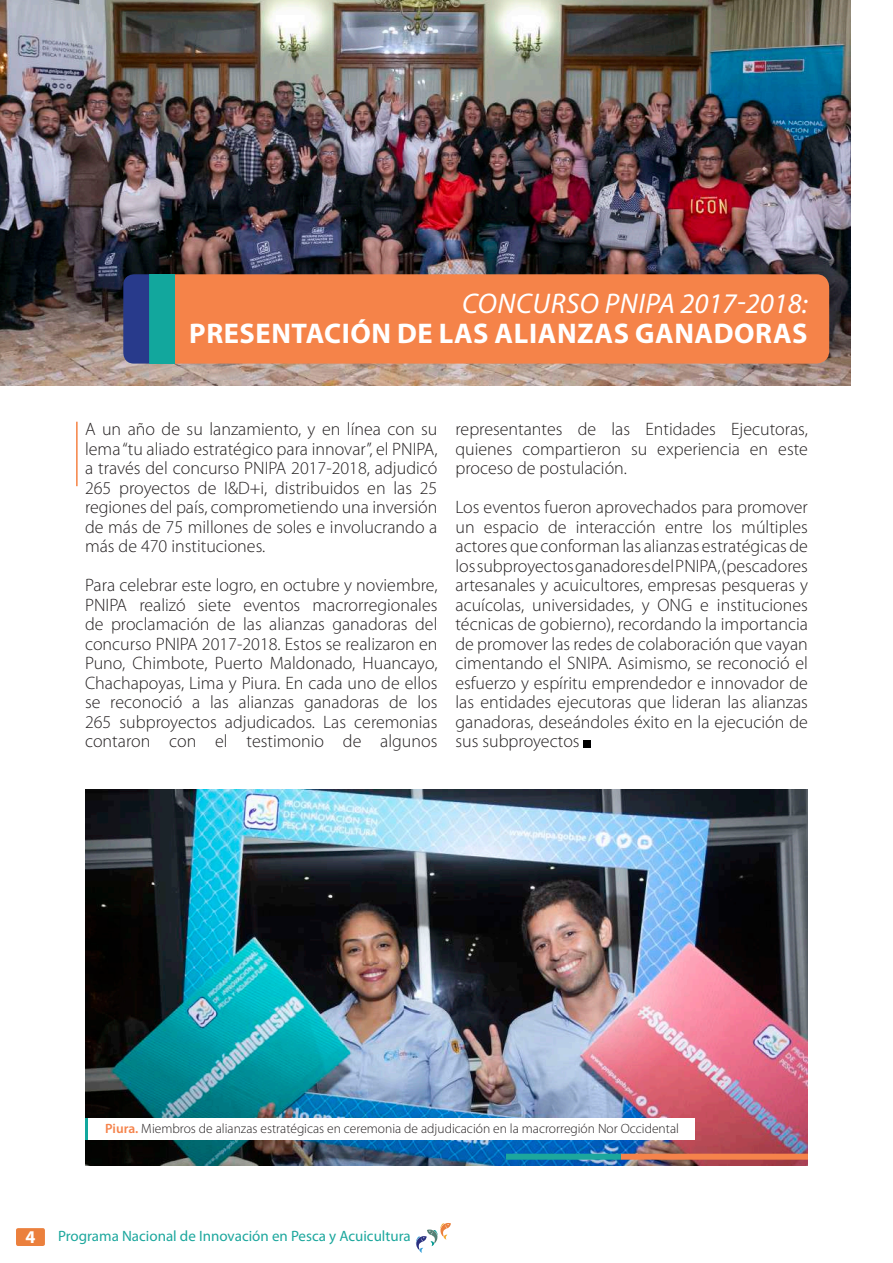
<style>
.page{position:relative;width:893px;height:1263px;background:#fff}
.page>*{position:absolute;margin:0;border:0;box-sizing:border-box;transform-origin:0 0}
.t1{font:700 28.5px "Myriad Pro";letter-spacing:.02em;color:#fff}
.t2{font:italic 28.5px "Myriad Pro";letter-spacing:.015em;color:#fff}
.t3{font:300 18px/19.5px "Myriad Pro";color:#231f20;text-align:justify}
.t4{font:700 18px "Myriad Pro";color:#fff}
.t5{font:15px "Myriad Pro";color:#1ca79d}
.t6{font:300 13.5px "Myriad Pro";color:#231f20}
.s1{font-weight:600;color:#f5834b}
</style>
<div class="page">
<svg style="left:415px;top:1223px;width:36px;height:30px"></svg>
<img style="left:0;top:0;width:850px;height:386px">
<div style="left:16px;top:1228px;width:29px;height:18px;background:#eb803d;border-radius:2px"></div>
<div style="left:175px;top:274px;width:654px;height:90px;background:#f58349"></div>
<div style="left:149px;top:274px;width:26px;height:90px;background:#12a79d"></div>
<svg style="left:123px;top:274px;width:26px;height:90px;background:#2a3b89"></svg>
<img style="left:85px;top:789px;width:723px;height:376px">
<div style="left:621px;top:1154px;width:187px;height:6px;background:#f5834b"></div>
<div style="left:506px;top:1154px;width:115px;height:6px;background:#1ca79d"></div>
<div style="left:31px;top:1118px;width:663px;height:22px;background:#fff"></div>
<hr style="left:85px;top:1118px;width:3px;height:22px;background:#12a79d">
<hr style="left:76px;top:422px;width:2px;height:64px;background:#f58345">
<div style="left:584px;top:740px;width:7px;height:7px;background:#000001"></div>
<h1 class="t2" style="left:462px;top:285px;width:347px">CONCURSO PNIPA 2017-2018:</h1>
<h1 class="t1" style="left:189px;top:314px;width:620px">PRESENTACIÓN DE LAS ALIANZAS GANADORAS</h1>
<p class="t3" style="left:85px;top:419px;width:354px">A un año de su lanzamiento, y en línea con su lema “tu aliado estratégico para innovar”, el PNIPA, a través del concurso PNIPA 2017-2018, adjudicó 265 proyectos de I&amp;D+i, distribuidos en las 25 regiones del país, comprometiendo una inversión de más de 75 millones de soles e involucrando a más de 470 instituciones.</p>
<p class="t3" style="left:85px;top:575px;width:354px">Para celebrar este logro, en octubre y noviembre, PNIPA realizó siete eventos macrorregionales de proclamación de las alianzas ganadoras del concurso PNIPA 2017-2018. Estos se realizaron en Puno, Chimbote, Puerto Maldonado, Huancayo, Chachapoyas, Lima y Piura. En cada uno de ellos se reconoció a las alianzas ganadoras de los 265 subproyectos adjudicados. Las ceremonias contaron con el testimonio de algunos</p>
<p class="t3" style="left:455px;top:419px;width:354px">representantes de las Entidades Ejecutoras, quienes compartieron su experiencia en este proceso de postulación.</p>
<p class="t3" style="left:455px;top:497px;width:354px">Los eventos fueron aprovechados para promover un espacio de interacción entre los múltiples actores que conforman las alianzas estratégicas de los subproyectos ganadores del PNIPA, (pescadores artesanales y acuicultores, empresas pesqueras y acuícolas, universidades, y ONG e instituciones técnicas de gobierno), recordando la importancia de promover las redes de colaboración que vayan cimentando el SNIPA. Asimismo, se reconoció el esfuerzo y espíritu emprendedor e innovador de las entidades ejecutoras que lideran las alianzas ganadoras, deseándoles éxito en la ejecución de sus subproyectos</p>
<p class="t6" style="left:105px;top:1120px;width:575px"><span class="s1">Piura.</span> Miembros de alianzas estratégicas en ceremonia de adjudicación en la macrorregión Nor Occidental</p>
<p class="t4" style="left:25px;top:1225px;width:11px">4</p>
<p class="t5" style="left:58px;top:1226px;width:354px">Programa Nacional de Innovación en Pesca y Acuicultura</p>
</div>
